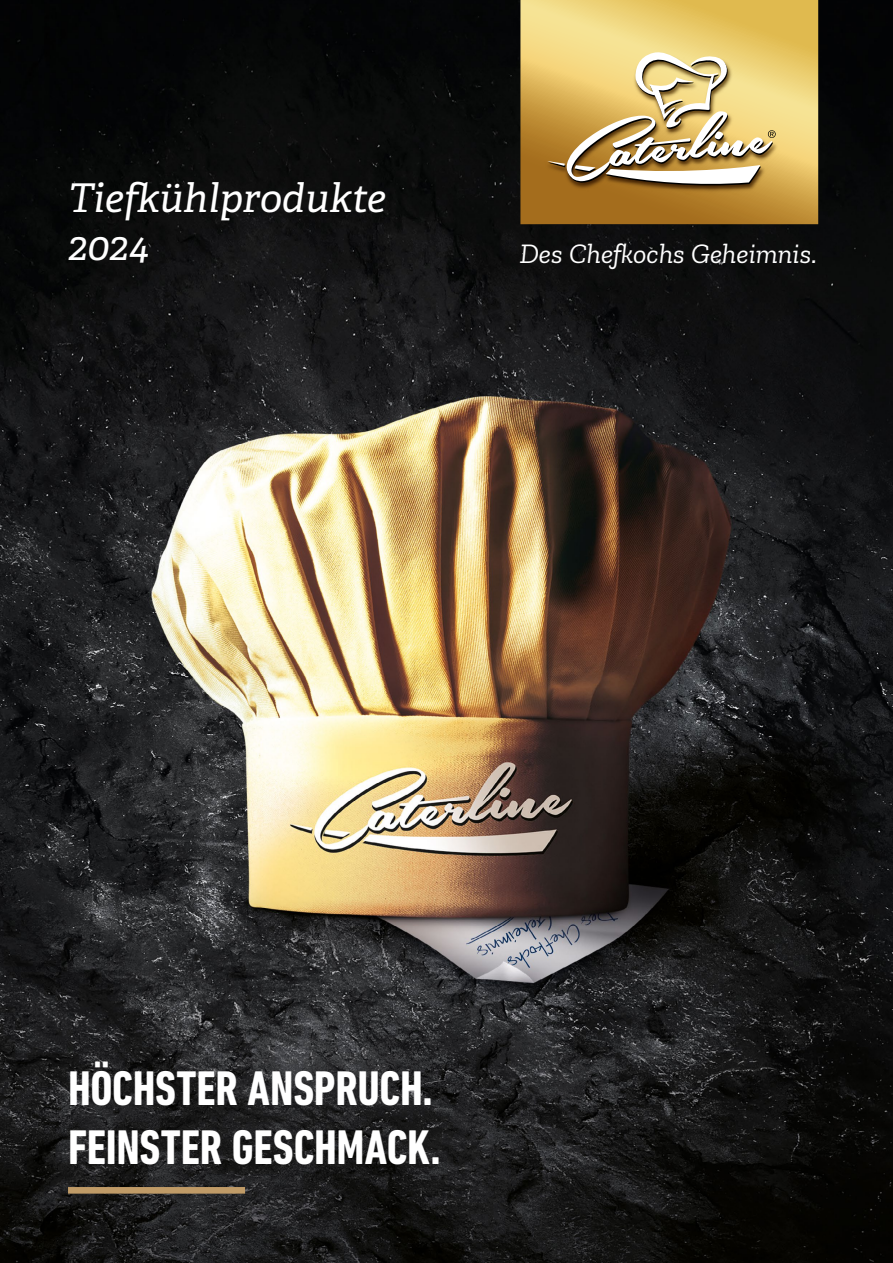
<style>
.page{position:relative;width:893px;height:1263px;background:#fff}
.page>*{position:absolute;margin:0;border:0;box-sizing:border-box;transform-origin:0 0}
.t1{font:700 condensed 49.5px/59.4px "DIN Next LT Pro";letter-spacing:-.005em;color:#fff}
.t2{font:italic 39.6px/47.5px "Adelle";color:#fff}
.t3{font:italic 28.05px "Zilla Slab";color:#fff}
</style>
<div class="page">
<img style="left:0;top:0;width:893px;height:1263px">
<svg style="left:520px;top:0;width:298px;height:5px"></svg>
<img style="left:520px;top:5px;width:298px;height:219px">
<svg style="left:547px;top:49px;width:229px;height:139px"></svg>
<div style="left:68px;top:1187px;width:177px;height:6px;background:#c09b67"></div>
<p class="t2" style="left:68px;top:175px;width:319px">Tiefkühlprodukte<br>2024</p>
<p class="t3" style="left:520px;top:238px;width:299px">Des Chefkochs Geheimnis.</p>
<p class="t1" style="left:68px;top:1058px;width:374px">HÖCHSTER ANSPRUCH.<br>FEINSTER GESCHMACK.</p>
</div>
